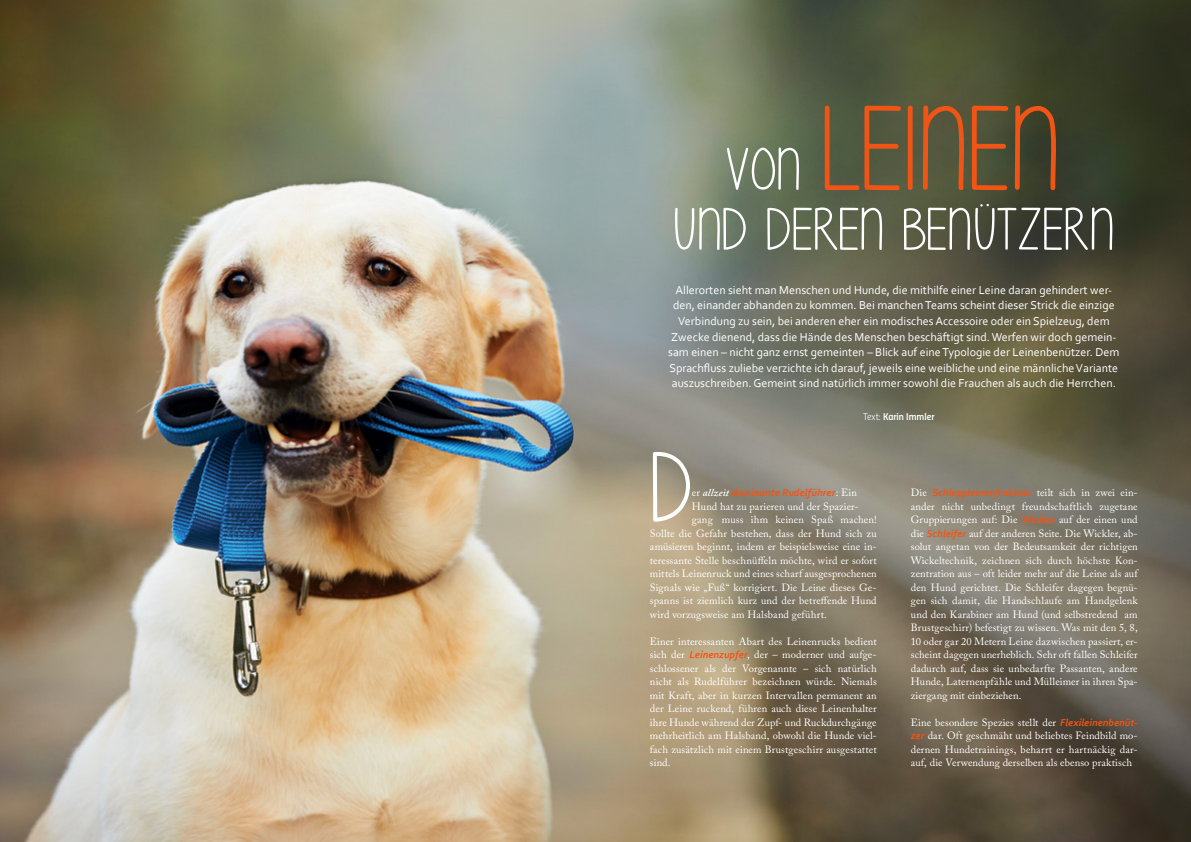
<style>
.page{position:relative;width:1191px;height:842px;background:#fff}
.page>*{position:absolute;margin:0;border:0;box-sizing:border-box;transform-origin:0 0}
.t1{font:120px "Give It Your Heart";color:#f15516}
.t2{font:100px "Give It Your Heart";color:#fff}
.t3{font:60px "Give It Your Heart";color:#fff}
.t4{font:12px/15.6px "Corbel";color:#fff;text-align:center}
.t5{font:10.5px/13.5px "Adobe Caslon Pro";letter-spacing:.01em;color:#fff;text-align:justify}
.t6{font:italic 700 10.5px "Corbel";letter-spacing:.005em;color:#f15516}
.t7{font:10px "Titillium Semibold Upright";color:#fff}
.s1{font-size:60px;color:#fff}
.s2{font-family:"Titillium Light Upright"}
.s3{font-family:"Adobe Caslon Pro";font-weight:400;font-style:normal;color:#fff}
.s4{font-family:"Adobe Caslon Pro";font-weight:600;color:#fff}
.s5{font-family:"Corbel";font-weight:700;font-style:italic;color:#f15516}
</style>
<div class="page">
<img style="left:0;top:0;width:1191px;height:842px">
<h1 class="t1" style="left:726px;top:87px;width:337px"><span class="s1">VON</span> LEINEN</h1>
<h3 class="t3" style="left:672px;top:198px;width:444px">UND DEREN BENÜTZERN</h3>
<p class="t4" style="left:668px;top:282px;width:453px">Allerorten sieht man Menschen und Hunde, die mithilfe einer Leine daran gehindert wer&shy;den, einander abhanden zu kommen. Bei manchen Teams scheint dieser Strick die einzige Verbindung zu sein, bei anderen eher ein modisches Accessoire oder ein Spielzeug, dem Zwecke dienend, dass die Hände des Menschen beschäftigt sind. Werfen wir doch gemein&shy;sam einen – nicht ganz ernst gemeinten – Blick auf eine Typologie der Leinenbenützer. Dem Sprachfluss zuliebe verzichte ich darauf, jeweils eine weibliche und eine männliche Variante auszuschreiben. Gemeint sind natürlich immer sowohl die Frauchen als auch die Herrchen.</p>
<p class="t7" style="left:863px;top:409px;width:73px"><span class="s2">Text:</span> Karin Immler</p>
<h2 class="t2" style="left:651px;top:436px;width:45px">D</h2>
<p class="t6" style="left:692px;top:486px;width:167px"><span class="s3">er</span> <span class="s4">allzeit</span> dominante Rudelführer<span class="s3">: Ein</span></p>
<p class="t5" style="left:692px;top:499px;width:168px">Hund hat zu parieren und der Spazier-</p>
<p class="t5" style="left:692px;top:513px;width:186px">gang muss ihm keinen Spaß machen!</p>
<p class="t5" style="left:650px;top:526px;width:228px">Sollte die Gefahr bestehen, dass der Hund sich zu</p>
<p class="t5" style="left:650px;top:540px;width:228px">amüsieren beginnt, indem er beispielsweise eine in-</p>
<p class="t5" style="left:650px;top:553px;width:228px">teressante Stelle beschnüffeln möchte, wird er sofort</p>
<p class="t5" style="left:650px;top:567px;width:228px">mittels Leinenruck und eines scharf ausgesprochenen</p>
<p class="t5" style="left:650px;top:580px;width:228px">Signals wie „Fuß“ korrigiert. Die Leine dieses Ge-</p>
<p class="t5" style="left:650px;top:594px;width:228px">spanns ist ziemlich kurz und der betreffende Hund</p>
<p class="t5" style="left:650px;top:607px;width:178px">wird vorzugsweise am Halsband geführt.</p>
<p class="t5" style="left:650px;top:634px;width:228px">Einer interessanten Abart des Leinenrucks bedient sich der <span class="s5">Leinenzupfer</span>, der – moderner und aufge&shy;schlossener als der Vorgenannte – sich natürlich nicht als Rudelführer bezeichnen würde. Niemals mit Kraft, aber in kurzen Intervallen permanent an der Leine ruckend, führen auch diese Leinenhalter ihre Hunde während der Zupf- und Ruckdurchgänge mehrheitlich am Halsband, obwohl die Hunde viel&shy;fach zusätzlich mit einem Brustgeschirr ausgestattet sind.</p>
<p class="t5" style="left:911px;top:486px;width:228px">Die <span class="s5">Schleppleinenfraktion</span> teilt sich in zwei ein&shy;ander nicht unbedingt freundschaftlich zugetane Gruppierungen auf: Die <span class="s5">Wickler</span> auf der einen und die <span class="s5">Schleifer</span> auf der anderen Seite. Die Wickler, ab&shy;solut angetan von der Bedeutsamkeit der richtigen Wickeltechnik, zeichnen sich durch höchste Kon&shy;zentration aus – oft leider mehr auf die Leine als auf den Hund gerichtet. Die Schleifer dagegen begnü&shy;gen sich damit, die Handschlaufe am Handgelenk und den Karabiner am Hund (und selbstredend am Brustgeschirr) befestigt zu wissen. Was mit den 5, 8, 10 oder gar 20 Metern Leine dazwischen passiert, er&shy;scheint dagegen unerheblich. Sehr oft fallen Schleifer dadurch auf, dass sie unbedarfte Passanten, andere Hunde, Laternenpfähle und Mülleimer in ihren Spa&shy;ziergang mit einbeziehen.</p>
<p class="t5" style="left:911px;top:715px;width:228px">Eine besondere Spezies stellt der <span class="s5">Flexileinenbenüt&shy;zer</span> dar. Oft geschmäht und beliebtes Feindbild mo&shy;dernen Hundetrainings, beharrt er hartnäckig dar&shy;auf, die Verwendung derselben als ebenso praktisch</p>
</div>
